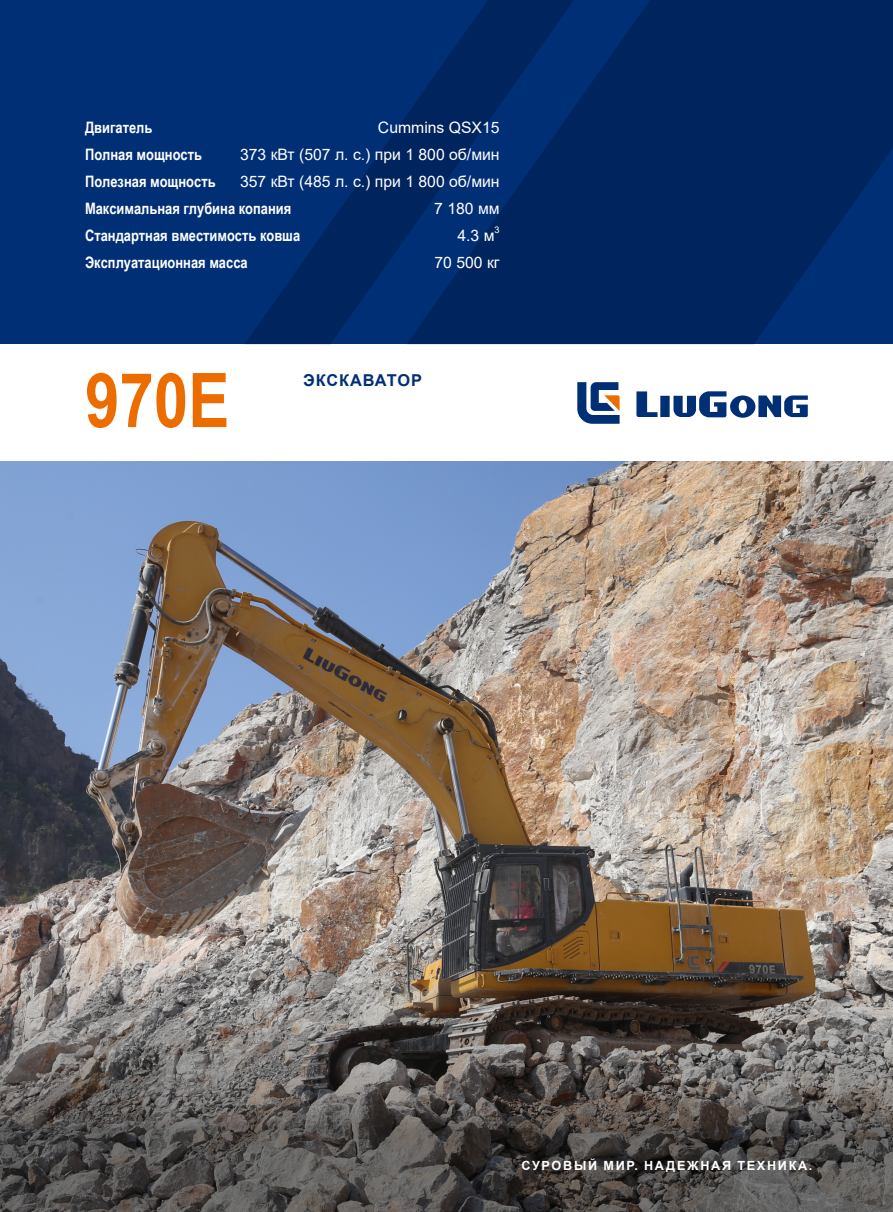
<style>
.page{position:relative;width:893px;height:1212px;background:#fff}
.page>*{position:absolute;margin:0;border:0;box-sizing:border-box;transform-origin:0 0}
.t1{font:700 75.45px "Arial Narrow";color:#ed6c00}
.t2{font:700 16.35px "Arial";letter-spacing:.06em;color:#002f75}
.t3{font:700 15.75px/27px "Arial Narrow";color:#fff}
.t4{font:15.75px "Arial";color:#fff}
.t5{font:700 12.6px "Arial";letter-spacing:.135em;color:#fff}
.t6{font:9.15px "Arial";color:#fff}
</style>
<div class="page">
<img style="left:0;top:461px;width:893px;height:440px">
<div style="left:0;top:0;width:893px;height:344px;background:#002f75"></div>
<svg style="left:245px;top:117px;width:161px;height:227px"></svg>
<svg style="left:406px;top:0;width:487px;height:344px;fill:#00255e"></svg>
<svg style="left:0;top:901px;width:893px;height:311px;background:#68605a"></svg>
<svg style="left:636px;top:391px;width:172px;height:27px"></svg>
<svg style="left:577px;top:382px;width:43px;height:42px"></svg>
<p class="t4" style="left:378px;top:116px;width:123px">Cummins QSX15</p>
<p class="t4" style="left:240px;top:143px;width:261px">373 кВт (507 л. с.) при 1 800 об/мин</p>
<p class="t4" style="left:240px;top:170px;width:261px">357 кВт (485 л. с.) при 1 800 об/мин</p>
<p class="t4" style="left:434px;top:197px;width:67px">7 180 мм</p>
<p class="t4" style="left:457px;top:224px;width:39px">4.3 м</p>
<p class="t6" style="left:494px;top:223px;width:7px">3</p>
<p class="t4" style="left:434px;top:251px;width:67px">70 500 кг</p>
<p class="t3" style="left:85px;top:113px;width:217px">Двигатель<br>Полная мощность<br>Полезная мощность<br>Максимальная глубина копания<br>Стандартная вместимость ковша<br>Эксплуатационная масса</p>
<h1 class="t1" style="left:85px;top:343px;width:146px">970E</h1>
<p class="t2" style="left:303px;top:368px;width:121px">ЭКСКАВАТОР</p>
<p class="t5" style="left:521px;top:1157px;width:292px">СУРОВЫЙ МИР. НАДЕЖНАЯ ТЕХНИКА.</p>
</div>
